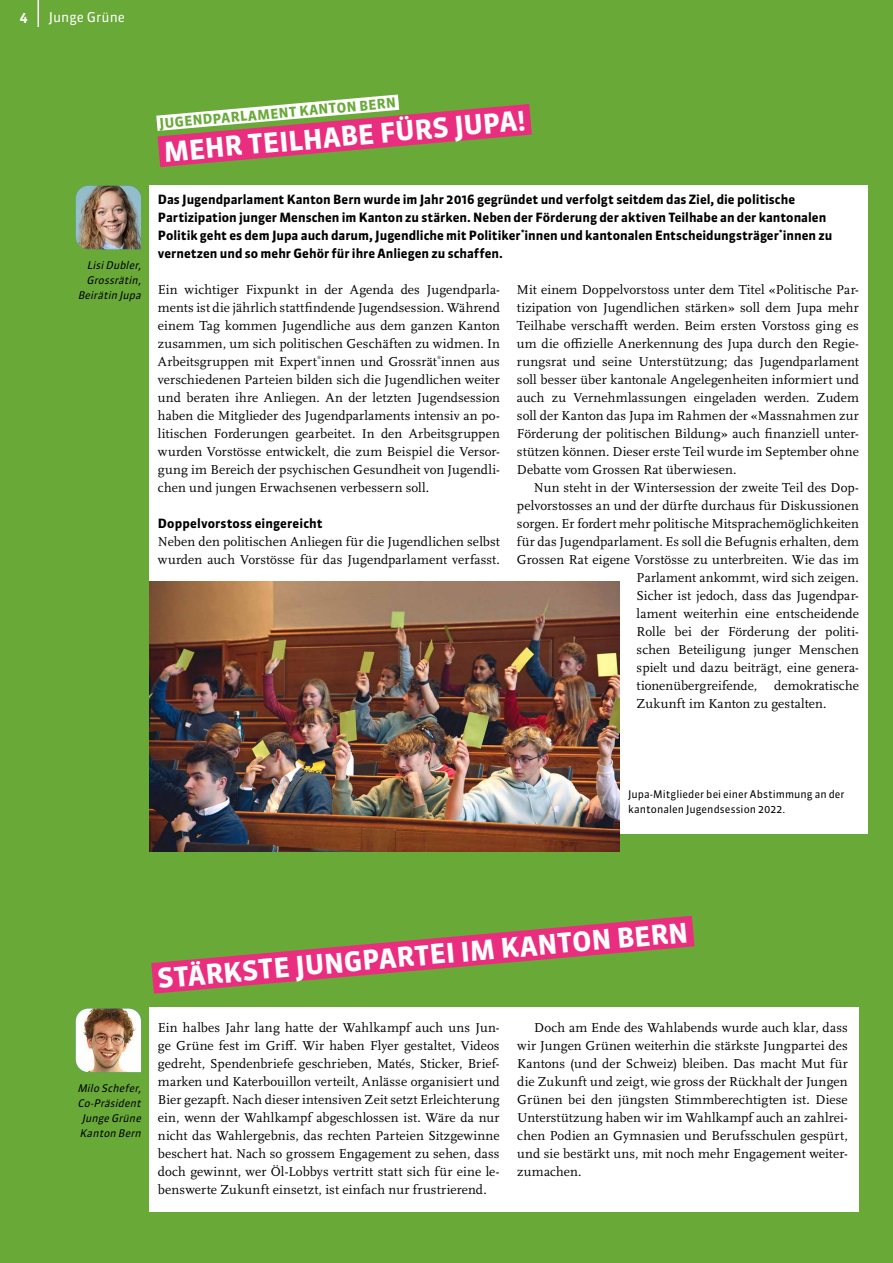
<style>
.page{position:relative;width:893px;height:1263px;background:#69a938}
.page>*{position:absolute;margin:0;border:0;box-sizing:border-box;transform-origin:0 0}
.t1{font:700 27px "Sanuk OT";color:#fff}
.t2{font:13.5px/18px "Scala Pro";letter-spacing:.005em;color:#000;text-align:justify}
.t3{font:700 13.5px "Sanuk OT";color:#69a938}
.t4{font:13.5px "Sanuk OT";color:#fff}
.t5{font:700 13.5px "Sanuk OT";color:#fff}
.t6{font:700 12.75px/18px "Sanuk OT";color:#000}
.t7{font:italic 10.5px/15px "Sanuk OT";color:#000;text-align:center}
.t8{font:10.5px/15px "Sanuk OT";letter-spacing:.005em;color:#000}
</style>
<div class="page">
<svg style="left:38px;top:0;width:1px;height:27px"></svg>
<div style="left:149px;top:186px;width:719px;height:648px;background:#fff"></div>
<svg style="left:156px;top:95px;width:376px;height:72px"></svg>
<div style="left:149px;top:1007px;width:710px;height:205px;background:#fff"></div>
<img style="left:76px;top:1008px;width:65px;height:64px">
<img style="left:76px;top:186px;width:65px;height:63px">
<img style="left:149px;top:582px;width:471px;height:270px">
<svg style="left:151px;top:916px;width:543px;height:78px"></svg>
<p class="t5" style="left:20px;top:9px;width:9px">4</p>
<p class="t4" style="left:49px;top:9px;width:78px">Junge Grüne</p>
<p class="t7" style="left:78px;top:258px;width:67px;text-align:right">LisiDubler,<br>Grossrätin,<br>Beirätin Jupa</p>
<p class="t3" style="left:159px;top:115px;width:239px;rotate:-5deg">JUGENDPARLAMENT KANTON BERN</p>
<h1 class="t1" style="left:163px;top:135px;width:364px;rotate:-5deg">MEHR TEILHABE FÜRS JUPA!</h1>
<p class="t6" style="left:158px;top:190px;width:676px">Das Jugendparlament Kanton Bern wurde im Jahr 2016 gegründet und verfolgt seitdem das Ziel, die politische Partizipation junger Menschen im Kanton zu stärken. Neben der Förderung der aktiven Teilhabe an der kantonalen Politik geht es dem Jupa auch darum, Jugendliche mit Politiker<sup>*</sup>innen und kantonalen Entscheidungsträger<sup>*</sup>innen zu vernetzen und so mehr Gehör für ihre Anliegen zu schaffen.</p>
<p class="t2" style="left:158px;top:280px;width:343px">Ein wichtiger Fixpunkt in der Agenda des Jugendparla&shy;ments ist die jährlich stattfindende Jugendsession. Während einem Tag kommen Jugendliche aus dem ganzen Kanton zusammen, um sich politischen Geschäften zu widmen. In Arbeitsgruppen mit Expert<sup>*</sup>innen und Grossrät<sup>*</sup>innen aus verschiedenen Parteien bilden sich die Jugendlichen weiter und beraten ihre Anliegen. An der letzten Jugendsession haben die Mitglieder des Jugendparlaments intensiv an po&shy;litischen Forderungen gearbeitet. In den Arbeitsgruppen wurden Vorstösse entwickelt, die zum Beispiel die Versor&shy;gung im Bereich der psychischen Gesundheit von Jugendli&shy;chen und jungen Erwachsenen verbessern soll.</p>
<p class="t6" style="left:158px;top:514px;width:166px">Doppelvorstoss eingereicht</p>
<p class="t2" style="left:158px;top:532px;width:343px">Neben den politischen Anliegen für die Jugendlichen selbst wurden auch Vorstösse für das Jugendparlament verfasst.</p>
<p class="t2" style="left:517px;top:280px;width:343px">Mit einem Doppelvorstoss unter dem Titel «Politische Par&shy;tizipation von Jugendlichen stärken» soll dem Jupa mehr Teilhabe verschafft werden. Beim ersten Vorstoss ging es um die offizielle Anerkennung des Jupa durch den Regie&shy;rungsrat und seine Unterstützung; das Jugendparlament soll besser über kantonale Angelegenheiten informiert und auch zu Vernehmlassungen eingeladen werden. Zudem soll der Kanton das Jupa im Rahmen der «Massnahmen zur Förderung der politischen Bildung» auch finanziell unter&shy;stützen können. Dieser erste Teil wurde im September ohne Debatte vom Grossen Rat überwiesen.</p>
<p class="t2" style="left:534px;top:478px;width:326px">Nun steht in der Wintersession der zweite Teil des Dop-</p>
<p class="t2" style="left:517px;top:496px;width:343px">pelvorstosses an und der dürfte durchaus für Diskussionen</p>
<p class="t2" style="left:517px;top:514px;width:343px">sorgen. Er fordert mehr politische Mitsprachemöglichkeiten</p>
<p class="t2" style="left:517px;top:532px;width:343px">für das Jugendparlament. Es soll die Befugnis erhalten, dem</p>
<p class="t2" style="left:517px;top:550px;width:343px">Grossen Rat eigene Vorstösse zu unterbreiten. Wie das im</p>
<p class="t2" style="left:637px;top:568px;width:224px">Parlament ankommt, wird sich zeigen.</p>
<p class="t2" style="left:637px;top:586px;width:224px">Sicher ist jedoch, dass das Jugendpar-</p>
<p class="t2" style="left:637px;top:604px;width:224px">lament weiterhin eine entscheidende</p>
<p class="t2" style="left:637px;top:622px;width:224px">Rolle bei der Förderung der politi-</p>
<p class="t2" style="left:637px;top:640px;width:224px">schen Beteiligung junger Menschen</p>
<p class="t2" style="left:637px;top:658px;width:224px">spielt und dazu beiträgt, eine genera-</p>
<p class="t2" style="left:637px;top:676px;width:122px">tionenübergreifende,</p>
<p class="t2" style="left:637px;top:676px;width:224px;text-indent:138px">demokratische<br>Zukunft im Kanton zu gestalten.</p>
<p class="t8" style="left:628px;top:786px;width:218px">Jupa-Mitglieder bei einer Abstimmung an der kantonalen Jugendsession 2022.</p>
<p class="t7" style="left:77px;top:1080px;width:68px">Milo Schefer,<br>Co-Präsident<br>Junge Grüne<br>Kanton Bern</p>
<h1 class="t1" style="left:156px;top:962px;width:534px;rotate:-5deg">STÄRKSTE JUNGPARTEI IM KANTON BERN</h1>
<p class="t2" style="left:158px;top:1018px;width:343px">Ein halbes Jahr lang hatte der Wahlkampf auch uns Jun&shy;ge Grüne fest im Griff. Wir haben Flyer gestaltet, Videos gedreht, Spendenbriefe geschrieben, Matés, Sticker, Brief&shy;marken und Katerbouillon verteilt, Anlässe organisiert und Bier gezapft. Nach dieser intensiven Zeit setzt Erleichterung ein, wenn der Wahlkampf abgeschlossen ist. Wäre da nur nicht das Wahlergebnis, das rechten Parteien Sitzgewinne beschert hat. Nach so grossem Engagement zu sehen, dass doch gewinnt, wer Öl-Lobbys vertritt statt sich für eine le&shy;benswerte Zukunft einsetzt, ist einfach nur frustrierend.</p>
<p class="t2" style="left:517px;top:1018px;width:332px;text-indent:17px">Doch am Ende des Wahlabends wurde auch klar, dass wir Jungen Grünen weiterhin die stärkste Jungpartei des Kantons (und der Schweiz) bleiben. Das macht Mut für die Zukunft und zeigt, wie gross der Rückhalt der Jungen Grünen bei den jüngsten Stimmberechtigten ist. Diese Unterstützung haben wir im Wahlkampf auch an zahlrei&shy;chen Podien an Gymnasien und Berufsschulen gespürt, und sie bestärkt uns, mit noch mehr Engagement weiter&shy;zumachen.</p>
</div>
